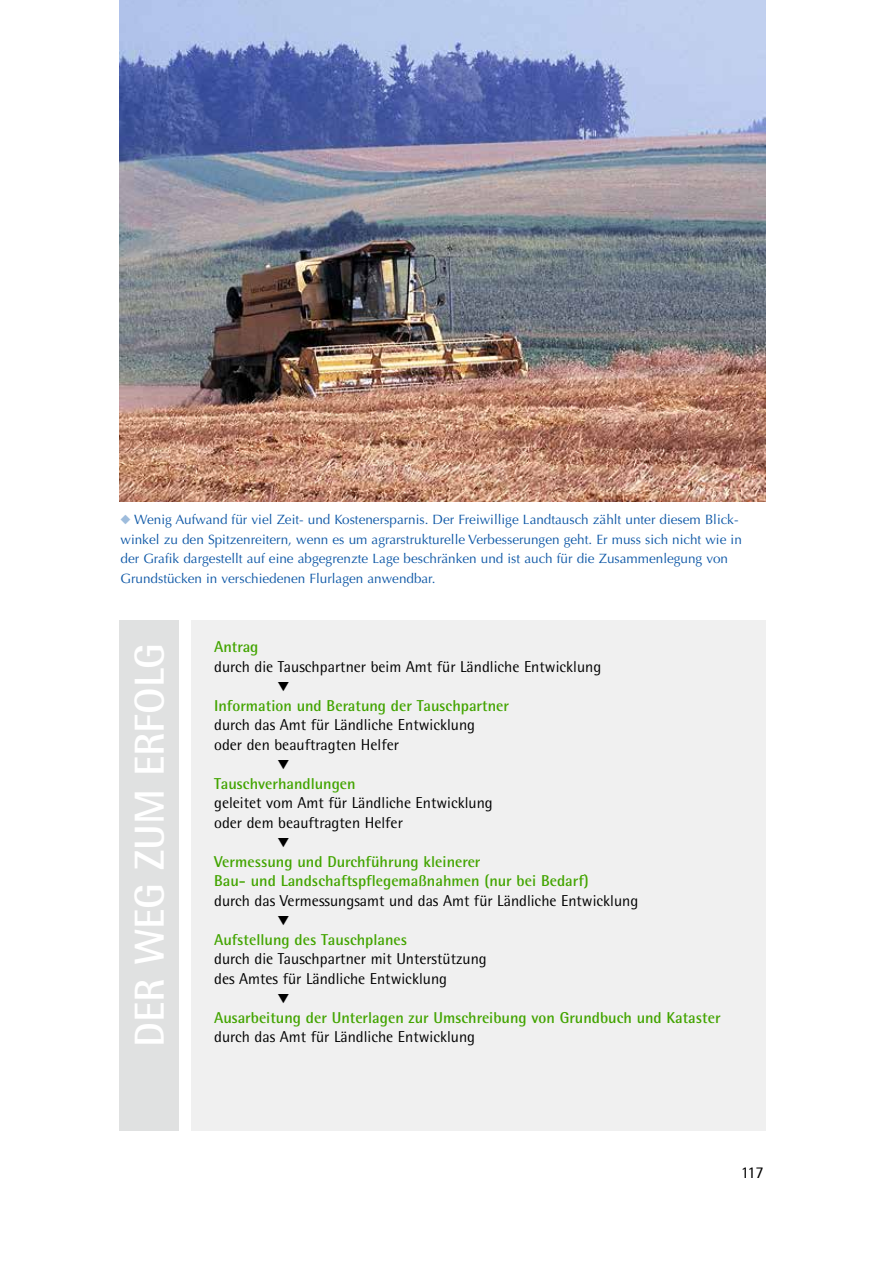
<style>
.page{position:relative;width:893px;height:1263px;background:#fff}
.page>*{position:absolute;margin:0;border:0;box-sizing:border-box;transform-origin:0 0}
.t1{font:700 42px "Rotis Semi Sans Pro";color:#fff}
.t2{font:16.5px "Rotis Semi Sans Pro";color:#000}
.t3{font:15.75px/19.5px "Rotis Semi Sans Pro";color:#000}
.t4{font:700 15.75px/19.5px "Rotis Semi Sans Pro";color:#42a400}
.t5{font:13.5px/19.5px "Optima LT Std";color:#0d57a6}
</style>
<div class="page">
<div style="left:119px;top:620px;width:60px;height:511px;background:#e0e1e1"></div>
<div style="left:191px;top:620px;width:574px;height:511px;background:#f0f0f0"></div>
<img style="left:119px;top:0;width:646px;height:502px">
<p class="t5" style="left:121px;top:510px;width:623px;text-indent:14px">Wenig Aufwand für viel Zeit- und Kostenersparnis. Der Freiwillige Landtausch zählt unter diesem Blick&shy;winkel zu den Spitzenreitern, wenn es um agrarstrukturelle Verbesserungen geht. Er muss sich nicht wie in der Grafik dargestellt auf eine abgegrenzte Lage beschränken und ist auch für die Zusammenlegung von Grundstücken in verschiedenen Flurlagen anwendbar.</p>
<h1 class="t1" style="left:124px;top:1047px;width:405px;rotate:-90deg">DER WEG ZUM ERFOLG</h1>
<p class="t4" style="left:214px;top:637px;width:46px">Antrag</p>
<p class="t3" style="left:214px;top:657px;width:389px">durch die Tauschpartner beim Amt für Ländliche Entwicklung</p>
<p class="t4" style="left:214px;top:696px;width:296px">Information und Beratung der Tauschpartner</p>
<p class="t3" style="left:214px;top:715px;width:262px">durch das Amt für Ländliche Entwicklung oder den beauftragten Helfer</p>
<p class="t4" style="left:214px;top:774px;width:143px">Tauschverhandlungen</p>
<p class="t3" style="left:214px;top:793px;width:280px">geleitet vom Amt für Ländliche Entwicklung oder dem beauftragten Helfer</p>
<p class="t4" style="left:214px;top:852px;width:376px">Vermessung und Durchführung kleinerer<br>Bau- und Landschaftspflegemaßnahmen (nur bei Bedarf)</p>
<p class="t3" style="left:214px;top:891px;width:426px">durch das Vermessungsamt und das Amt für Ländliche Entwicklung</p>
<p class="t4" style="left:214px;top:930px;width:195px">Aufstellung des Tauschplanes</p>
<p class="t3" style="left:214px;top:949px;width:274px">durch die Tauschpartner mit Unterstützung des Amtes für Ländliche Entwicklung</p>
<p class="t4" style="left:214px;top:1008px;width:508px">Ausarbeitung der Unterlagen zur Umschreibung von Grundbuch und Kataster</p>
<p class="t3" style="left:214px;top:1027px;width:262px">durch das Amt für Ländliche Entwicklung</p>
<p class="t2" style="left:741px;top:1163px;width:24px">117</p>
</div>
